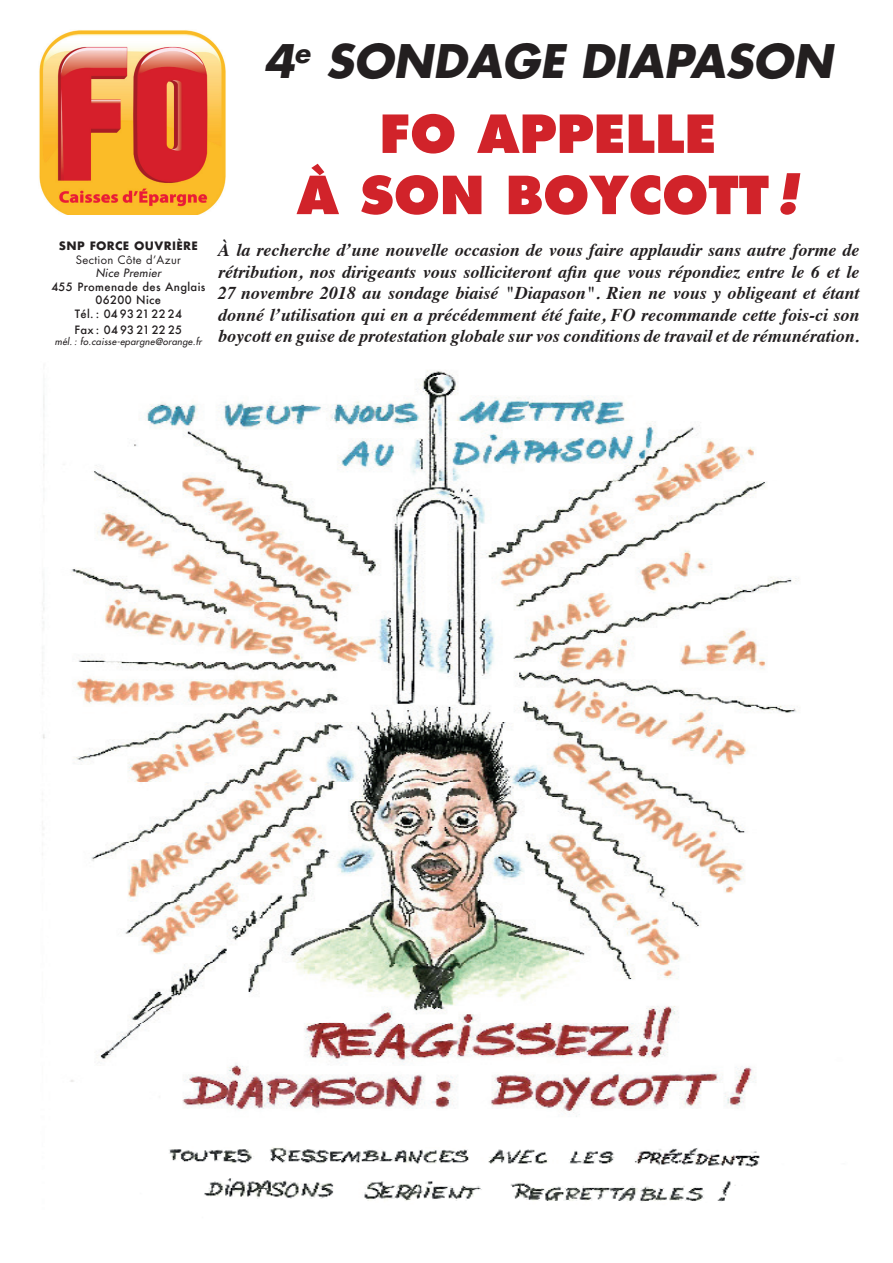
<style>
.page{position:relative;width:893px;height:1263px;background:#fff}
.page>*{position:absolute;margin:0;border:0;box-sizing:border-box;transform-origin:0 0}
.t1{font:800 51px/61.2px "Futura";color:#d1232a;text-align:center}
.t2{font:italic 700 45px "Futura";color:#231f20}
.t3{font:italic 700 18px/21.6px "Times";color:#231f20;text-align:justify}
.t4{font:500 11.25px/13.5px "Futura";letter-spacing:.03em;color:#231f20;text-align:center}
.t5{font:11.25px "Futura";letter-spacing:.03em;color:#231f20}
.t6{font:700 11.25px "Futura";letter-spacing:.03em;color:#231f20}
.t7{font:italic 11.25px "Futura";letter-spacing:.03em;color:#231f20}
.t8{font:italic 9.3px "Futura";letter-spacing:.03em;color:#231f20}
.s1{font-style:italic}
</style>
<div class="page">
<img style="left:39px;top:30px;width:187px;height:185px">
<img style="left:42px;top:370px;width:755px;height:832px">
<h2 class="t2" style="left:263px;top:30px;width:571px">4<sup>e</sup> SONDAGE DIAPASON</h2>
<p class="t6" style="left:59px;top:238px;width:140px">SNP FORCE OUVRIÈRE</p>
<p class="t5" style="left:76px;top:252px;width:106px">Section Côte d’Azur</p>
<p class="t7" style="left:96px;top:266px;width:67px">Nice Premier</p>
<p class="t4" style="left:51px;top:280px;width:156px">455 Promenade des Anglais<br>06200 Nice<br>Tél. : 04 93 21 22 24</p>
<p class="t4" style="left:75px;top:323px;width:109px">Fax : 04 93 21 22 25</p>
<p class="t8" style="left:55px;top:335px;width:148px">mél. : fo.caisse-epargne@orange.fr</p>
<h1 class="t1" style="left:297px;top:104px;width:504px">FO APPELLE<br>À SON BOYCOTT<span class="s1">!</span></h1>
<p class="t3" style="left:218px;top:238px;width:643px">À la recherche d’une nouvelle occasion de vous faire applaudir sans autre forme de rétribution, nos dirigeants vous solliciteront afin que vous répondiez entre le 6 et le 27 novembre 2018 au sondage biaisé "Diapason". Rien ne vous y obligeant et étant donné l’utilisation qui en a précédemment été faite, FO recommande cette fois-ci son boycott en guise de protestation globale sur vos conditions de travail et de rémunération.</p>
</div>
